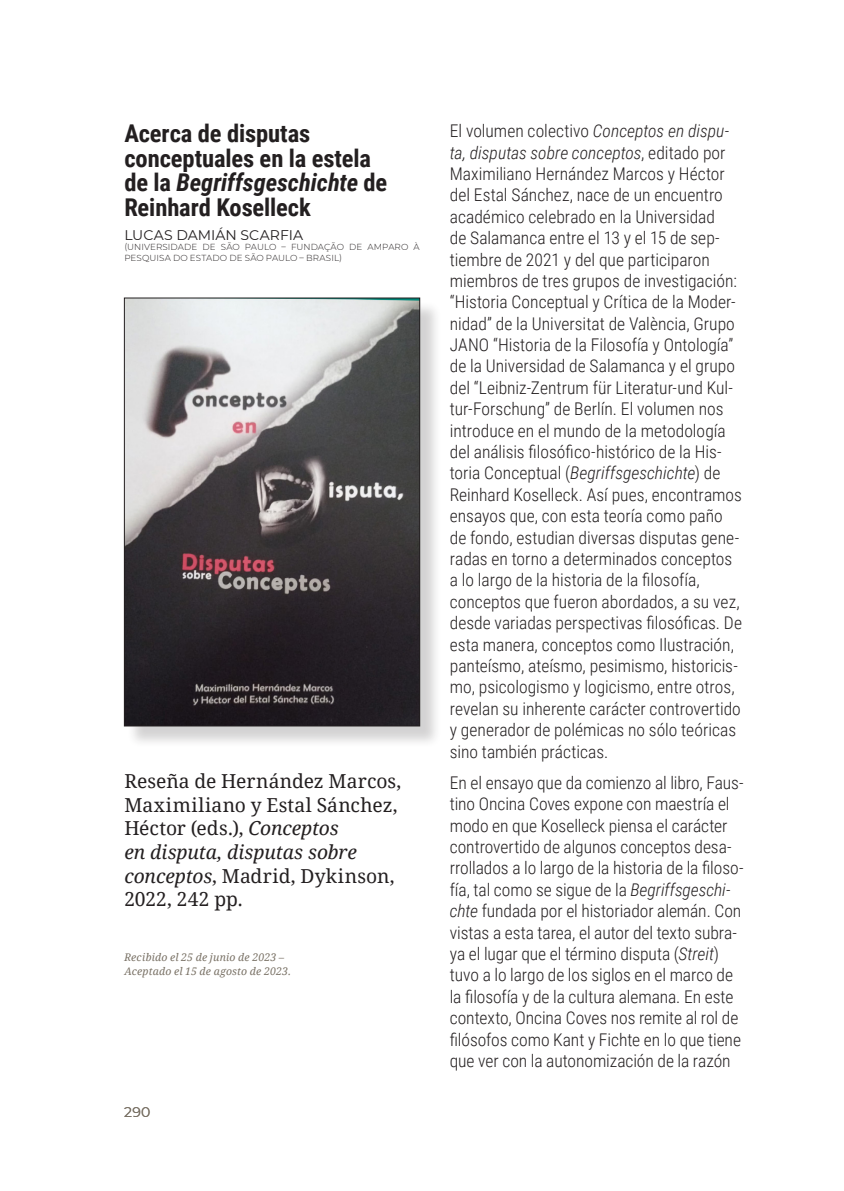
<style>
.page{position:relative;width:844px;height:1191px;background:#fff}
.page>*{position:absolute;margin:0;border:0;box-sizing:border-box;transform-origin:0 0}
.RESEÑAS_tex_título{font:700 24.5px/24.5px "Roboto Condensed";letter-spacing:-.005em;color:#231f20}
.RESEÑAS_tex_abstract{font:19.25px/23.6px "Droid Serif";color:#231f20}
.RESEÑAS_tex_normal{font:300 17.5px/21.3px "Roboto Condensed";color:#231f20}
.RESEÑAS_tex_autor{font:14px "Montserrat";letter-spacing:.01em;color:#231f20}
.t1{font:14px "Montserrat";color:#797165}
.IDEAS_tex_Recibido_A{font:italic 10.5px/14px "Droid Serif";letter-spacing:.015em;color:#797165}
.RESEÑAS_tex_Dependen{font:300 8.75px/10.5px "Montserrat";letter-spacing:.01em;color:#231f20}
.s1{font-style:italic}
</style>
<div class="page">
<div style="left:127px;top:300px;width:315px;height:448px;background:#231f20;opacity:.2"></div>
<img style="left:126px;top:300px;width:292px;height:424px">
<div style="left:124px;top:298px;width:296px;height:428px;border:1px solid #231f20"></div>
<p class="RESEÑAS_tex_título" style="left:124px;top:121px;width:264px">Acerca de disputas conceptuales en la estela de la <span class="s1">Begriffsgeschichte</span> de<br>Reinhard Koselleck</p>
<p class="RESEÑAS_tex_autor" style="left:124px;top:225px;width:180px">LUCAS DAMIÁN SCARFIA</p>
<p class="RESEÑAS_tex_Dependen" style="left:124px;top:242px;width:297px">(UNIVERSIDADE DE SÃO PAULO – FUNDAÇÃO DE AMPARO À<br>PESQUISA DO ESTADO DE SÃO PAULO – BRASIL)</p>
<p class="RESEÑAS_tex_abstract" style="left:124px;top:769px;width:278px">Reseña de Hernández Marcos,<br>Maximiliano y Estal Sánchez,<br>Héctor (eds.), <span class="s1">Conceptos<br>en disputa, disputas sobre conceptos</span>, Madrid, Dykinson,<br>2022, 242 pp.</p>
<p class="IDEAS_tex_Recibido_A" style="left:124px;top:950px;width:168px">Recibido el 25 de junio de 2023 –<br>Aceptado el 15 de agosto de 2023.</p>
<p class="t1" style="left:124px;top:1102px;width:28px">290</p>
<p class="RESEÑAS_tex_normal" style="left:449px;top:120px;width:294px">El volumen colectivo <span class="s1">Conceptos en dispu&shy;ta, disputas sobre conceptos</span>, editado por Maximiliano Hernández Marcos y Héctor del Estal Sánchez, nace de un encuentro académico celebrado en la Universidad<br>de Salamanca entre el 13 y el 15 de sep&shy;tiembre de 2021 y del que participaron miembros de tres grupos de investigación: “Historia Conceptual y Crítica de la Moder&shy;nidad” de la Universitat de València, Grupo JANO “Historia de la Filosofía y Ontología” de la Universidad de Salamanca y el grupo del “Leibniz-Zentrum für Literatur-und Kul&shy;tur-Forschung” de Berlín. El volumen nos introduce en el mundo de la metodología del análisis filosófico-histórico de la His&shy;toria Conceptual (<span class="s1">Begriffsgeschichte</span>) de Reinhard Koselleck. Así pues, encontramos ensayos que, con esta teoría como paño de fondo, estudian diversas disputas gene&shy;radas en torno a determinados conceptos a lo largo de la historia de la filosofía, conceptos que fueron abordados, a su vez, desde variadas perspectivas filosóficas. De esta manera, conceptos como Ilustración, panteísmo, ateísmo, pesimismo, historicis&shy;mo, psicologismo y logicismo, entre otros, revelan su inherente carácter controvertido y generador de polémicas no sólo teóricas sino también prácticas.</p>
<p class="RESEÑAS_tex_normal" style="left:449px;top:771px;width:295px">En el ensayo que da comienzo al libro, Faus&shy;tino Oncina Coves expone con maestría el modo en que Koselleck piensa el carácter controvertido de algunos conceptos desa&shy;rrollados a lo largo de la historia de la filoso&shy;fía, tal como se sigue de la <span class="s1">Begriffsgeschi&shy;chte</span> fundada por el historiador alemán. Con vistas a esta tarea, el autor del texto subra&shy;ya el lugar que el término disputa (<span class="s1">Streit</span>) tuvo a lo largo de los siglos en el marco de la filosofía y de la cultura alemana. En este contexto, Oncina Coves nos remite al rol de filósofos como Kant y Fichte en lo que tiene que ver con la autonomización de la razón</p>
</div>
